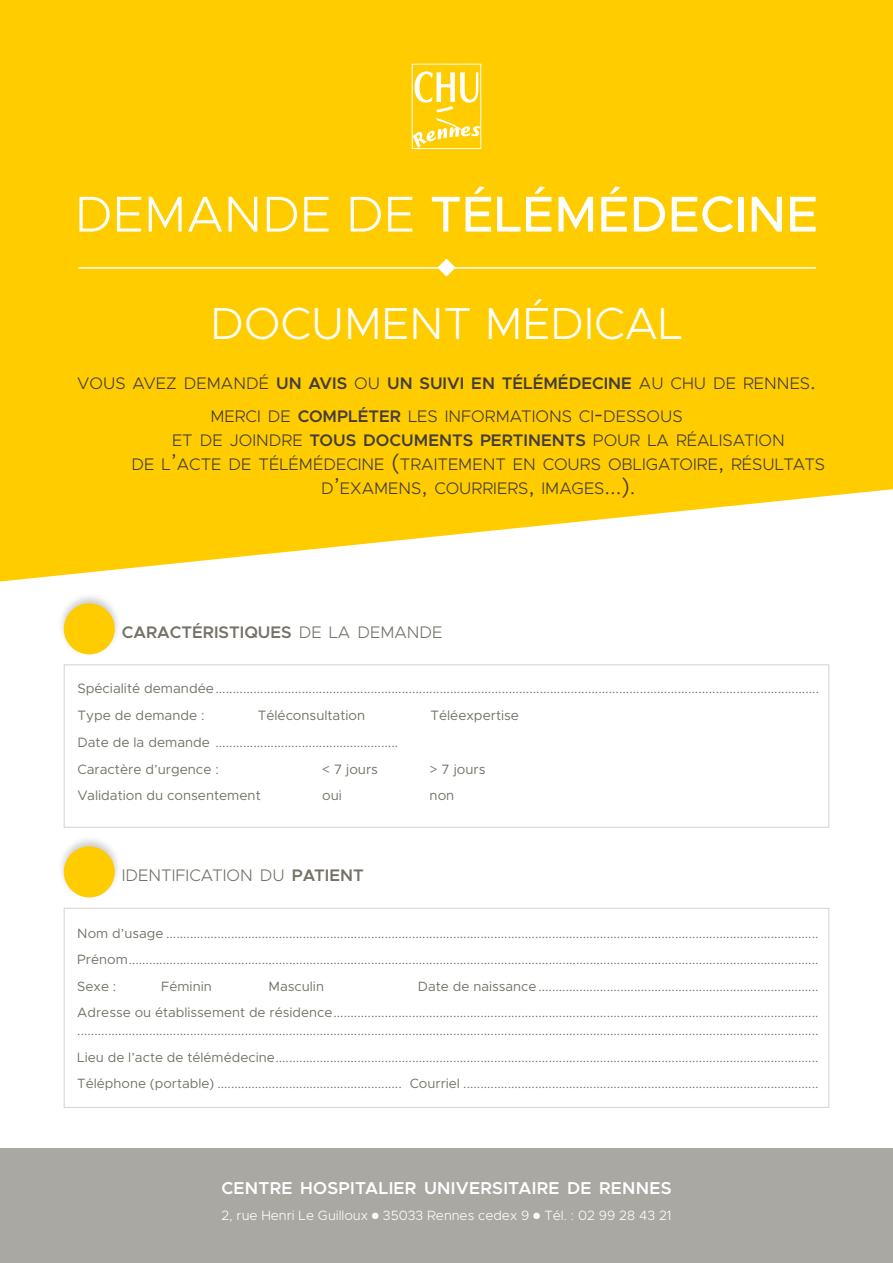
<style>
.page{position:relative;width:893px;height:1263px;background:#fff}
.page>*{position:absolute;margin:0;border:0;box-sizing:border-box;transform-origin:0 0}
.t1{font:500 50.55px "Metropolis";color:#fff}
.t2{font:300 45px "Metropolis";color:#fff}
.t3{font:600 17.4px "Metropolis";letter-spacing:.015em;color:#fff}
.t4{font:300 16.8px/24px "Metropolis";color:#453d3d;text-align:center}
.t5{font:600 16.8px "Metropolis";color:#757268}
.t6{font:300 16.8px "Metropolis";color:#757268}
.t7{font:13.65px/26.7px "Metropolis";color:#757268}
.t8{font:13.5px/26.5px "Metropolis";color:#757268;text-align:justify}
.t9{font:300 13.5px "Metropolis";color:#fff}
.s1{font-weight:300}
.s2{font-weight:600}
.s3{font-size:24px}
</style>
<div class="page">
<svg style="left:0;top:0;width:893px;height:581px;background:#ffd014"></svg>
<div style="left:57px;top:592px;width:65px;height:65px;background:#000;opacity:.2"></div>
<div style="left:64px;top:603px;width:51px;height:51px;background:#fc0;border-radius:50%"></div>
<div style="left:57px;top:836px;width:65px;height:64px;background:#000;opacity:.2"></div>
<div style="left:64px;top:846px;width:51px;height:51px;background:#fc0;border-radius:50%"></div>
<div style="left:64px;top:908px;width:765px;height:200px;border:1px solid #d5d3cf"></div>
<div style="left:0;top:1148px;width:893px;height:115px;background:#aaa8a3"></div>
<div style="left:64px;top:664px;width:765px;height:164px;border:1px solid #d5d3cf"></div>
<hr style="left:78px;top:267px;width:738px;height:2px;background:#fff">
<svg style="left:437px;top:259px;width:18px;height:18px"></svg>
<svg style="left:413px;top:118px;width:67px;height:30px;background:#ffd737"></svg>
<svg style="left:415px;top:71px;width:63px;height:41px"></svg>
<h1 class="t1" style="left:75px;top:183px;width:745px"><span class="s1">DEMANDE DE</span> TÉLÉMÉDECINE</h1>
<h2 class="t2" style="left:210px;top:295px;width:474px">DOCUMENT MÉDICAL</h2>
<p class="t4" style="left:77px;top:367px;width:740px;line-height:32.5px">VOUS AVEZ DEMANDÉ <span class="s2">UN AVIS</span> OU <span class="s2">UN SUIVI EN TÉLÉMÉDECINE</span> AU CHU DE RENNES<span class="s3">.<br></span>MERCI DE <span class="s2">COMPLÉTER</span> LES INFORMATIONS CI<span class="s3">-</span>DESSOUS</p>
<p class="t4" style="left:132px;top:428px;width:695px">ET DE JOINDRE <span class="s2">TOUS DOCUMENTS PERTINENTS</span> POUR LA RÉALISATION<br>DE L<span class="s3">’</span>ACTE DE TÉLÉMÉDECINE <span class="s3">(</span>TRAITEMENT EN COURS OBLIGATOIRE<span class="s3">,</span> RÉSULTATS<br>D<span class="s3">’</span>EXAMENS<span class="s3">,</span> COURRIERS<span class="s3">,</span> IMAGES<span class="s3">...).</span></p>
<p class="t5" style="left:122px;top:621px;width:322px">CARACTÉRISTIQUES <span class="s1">DE LA DEMANDE</span></p>
<p class="t7" style="left:77px;top:675px;width:743px">Spécialité demandée...............................................................................................................................................................................<br>Type de demande :</p>
<p class="t7" style="left:258px;top:702px;width:109px">Téléconsultation</p>
<p class="t7" style="left:430px;top:702px;width:90px">Téléexpertise</p>
<p class="t7" style="left:77px;top:729px;width:322px">Date de la demande .....................................................<br>Caractère d’urgence :</p>
<p class="t7" style="left:322px;top:755px;width:57px">&lt; 7 jours</p>
<p class="t7" style="left:430px;top:755px;width:57px">&gt; 7 jours</p>
<p class="t7" style="left:77px;top:782px;width:185px">Validation du consentement</p>
<p class="t7" style="left:322px;top:782px;width:21px">oui</p>
<p class="t7" style="left:430px;top:782px;width:26px">non</p>
<p class="t6" style="left:122px;top:865px;width:244px">IDENTIFICATION DU <span class="s2">PATIENT</span></p>
<p class="t8" style="left:77px;top:920px;width:743px">Nom d’usage ...............................................................................................................................................................................................<br>Prénom..........................................................................................................................................................................................................<br>Sexe :</p>
<p class="t8" style="left:161px;top:973px;width:52px">Féminin</p>
<p class="t8" style="left:269px;top:973px;width:57px">Masculin</p>
<p class="t8" style="left:77px;top:973px;width:743px;text-align:right">Date de naissance..................................................................................<br>Adresse ou établissement de résidence..............................................................................................................................................</p>
<p class="t8" style="left:77px;top:1017px;width:743px">.........................................................................................................................................................................................................................<br>Lieu de l’acte de télémédecine...............................................................................................................................................................<br>Téléphone (portable) ...................................................... Courriel ........................................................................................................</p>
<p class="t3" style="left:221px;top:1177px;width:452px">CENTRE HOSPITALIER UNIVERSITAIRE DE RENNES</p>
<p class="t9" style="left:221px;top:1207px;width:452px">2, rue Henri Le Guilloux ● 35033 Rennes cedex 9 ● Tél. : 02 99 28 43 21</p>
</div>
